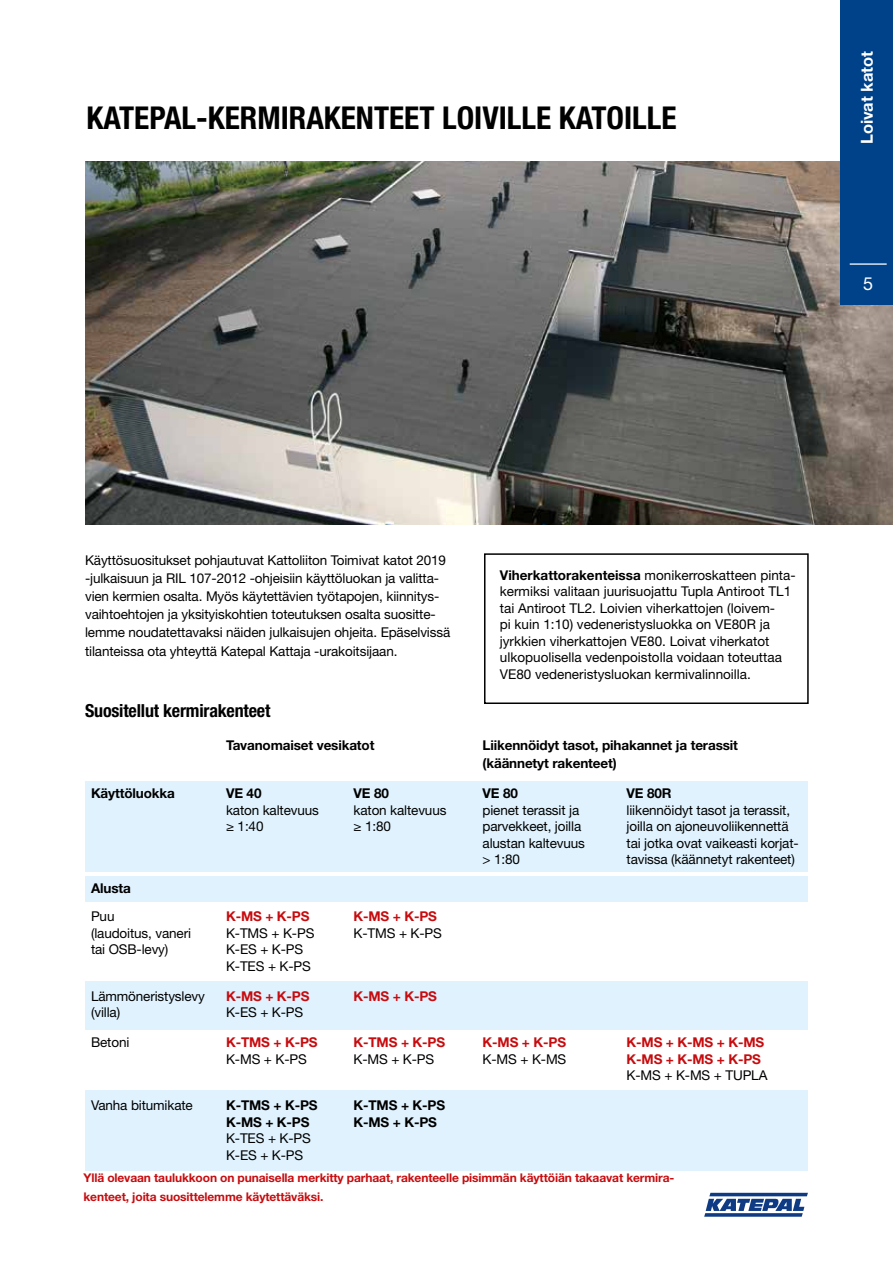
<style>
.page{position:relative;width:893px;height:1263px;background:#fff}
.page>*{position:absolute;margin:0;border:0;box-sizing:border-box;transform-origin:0 0}
.t1{font:700 condensed 31.5px "Helvetica Neue LT Std";color:#000}
.t2{font:700 condensed 18px "Helvetica Neue LT Std";letter-spacing:-.01em;color:#000}
.t3{font:18px "Helvetica Neue LT Std";color:#fff}
.t4{font:700 16.5px "Helvetica Neue LT Std";color:#fff}
.t5{font:13.5px/16.5px "Helvetica Neue LT Std";letter-spacing:-.01em;color:#000}
.t6{font:700 13.5px/18px "Helvetica Neue LT Std";letter-spacing:-.01em;color:#000}
.t7{font:700 13.5px "Helvetica Neue LT Std";letter-spacing:-.01em;color:#c70c0f}
.t8{font:700 12px/19.5px "Helvetica Neue LT Std";letter-spacing:-.01em;color:#c70c0f}
.s1{font-weight:700}
</style>
<div class="page">
<div style="left:85px;top:781px;width:723px;height:91px;background:#dff2fd"></div>
<div style="left:85px;top:876px;width:723px;height:25px;background:#dff2fd"></div>
<div style="left:85px;top:981px;width:723px;height:48px;background:#dff2fd"></div>
<div style="left:85px;top:1090px;width:723px;height:80px;background:#dff2fd"></div>
<img style="left:85px;top:162px;width:808px;height:362px">
<div style="left:484px;top:553px;width:325px;height:151px;border:2px solid #000"></div>
<div style="left:840px;top:0;width:53px;height:305px;background:#004289"></div>
<hr style="left:850px;top:263px;width:37px;height:2px;background:#fff">
<svg style="left:704px;top:1193px;width:104px;height:24px"></svg>
<h1 class="t1" style="left:86px;top:99px;width:592px">KATEPAL-KERMIRAKENTEET LOIVILLE KATOILLE</h1>
<p class="t4" style="left:857px;top:121px;width:95px;rotate:-90deg">Tuotetie oja</p>
<p class="t4" style="left:857px;top:144px;width:95px;rotate:-90deg">Loivat katot</p>
<h2 class="t3" style="left:863px;top:273px;width:12px">5</h2>
<p class="t5" style="left:85px;top:550px;width:367px;line-height:18px">Käyttösuositukset pohjautuvat Kattoliiton Toimivat katot 2019 -julkaisuun ja RIL 107-2012 -ohjeisiin käyttöluokan ja valitta&shy;vien kermien osalta. Myös käytettävien työtapojen, kiinnitys&shy;vaihtoehtojen ja yksityiskohtien toteutuksen osalta suositte&shy;lemme noudatettavaksi näiden julkaisujen ohjeita. Epäselvissä</p>
<p class="t5" style="left:85px;top:643px;width:314px">tilanteissa ota yhteyttä Katepal Kattaja -urakoitsijaan.</p>
<h2 class="t2" style="left:85px;top:700px;width:187px">Suositellut kermirakenteet</h2>
<p class="t5" style="left:500px;top:566px;width:296px"><span class="s1">Viherkattorakenteissa</span> monikerroskatteen pinta&shy;kermiksi valitaan juurisuojattu Tupla Antiroot TL1 tai Antiroot TL2. Loivien viherkattojen (loivem-<br>pi kuin 1:10) vedeneristysluokka on VE80R ja jyrkkien viherkattojen VE80. Loivat viherkatot ulkopuolisella vedenpoistolla voidaan toteuttaa VE80 vedeneristysluokan kermivalinnoilla.</p>
<p class="t6" style="left:226px;top:736px;width:150px">Tavanomaiset vesikatot</p>
<p class="t6" style="left:483px;top:736px;width:257px">Liikennöidyt tasot, pihakannet ja terassit (käännetyt rakenteet)</p>
<p class="t6" style="left:91px;top:784px;width:85px">Käyttöluokka</p>
<p class="t6" style="left:226px;top:784px;width:37px">VE 40</p>
<p class="t6" style="left:354px;top:784px;width:37px">VE 80</p>
<p class="t6" style="left:483px;top:784px;width:37px">VE 80</p>
<p class="t6" style="left:627px;top:784px;width:47px">VE 80R</p>
<p class="t5" style="left:226px;top:801px;width:94px">katon kaltevuus</p>
<p class="t5" style="left:354px;top:801px;width:94px">katon kaltevuus</p>
<p class="t5" style="left:483px;top:801px;width:98px">pienet terassit ja</p>
<p class="t5" style="left:627px;top:801px;width:165px">liikennöidyt tasot ja terassit,</p>
<p class="t5" style="left:226px;top:818px;width:39px">≥ 1:40</p>
<p class="t5" style="left:354px;top:818px;width:39px">≥ 1:80</p>
<p class="t5" style="left:483px;top:818px;width:100px">parvekkeet, joilla</p>
<p class="t5" style="left:627px;top:818px;width:163px">joilla on ajoneuvoliikennettä</p>
<p class="t5" style="left:483px;top:834px;width:104px">alustan kaltevuus</p>
<p class="t5" style="left:627px;top:834px;width:174px">tai jotka ovat vaikeasti korjat-</p>
<p class="t5" style="left:483px;top:851px;width:39px">&gt; 1:80</p>
<p class="t5" style="left:627px;top:851px;width:170px">tavissa (käännetyt rakenteet)</p>
<p class="t6" style="left:91px;top:879px;width:41px">Alusta</p>
<p class="t5" style="left:91px;top:908px;width:25px">Puu</p>
<p class="t7" style="left:226px;top:908px;width:85px">K-MS + K-PS</p>
<p class="t7" style="left:354px;top:908px;width:85px">K-MS + K-PS</p>
<p class="t5" style="left:91px;top:924px;width:101px">(laudoitus, vaneri</p>
<p class="t5" style="left:226px;top:924px;width:90px">K-TMS + K-PS</p>
<p class="t5" style="left:354px;top:924px;width:90px">K-TMS + K-PS</p>
<p class="t5" style="left:91px;top:941px;width:79px">tai OSB-levy)</p>
<p class="t5" style="left:226px;top:941px;width:86px">K-ES + K-PS<br>K-TES + K-PS</p>
<p class="t5" style="left:91px;top:987px;width:115px">Lämmöneristyslevy</p>
<p class="t7" style="left:226px;top:988px;width:85px">K-MS + K-PS</p>
<p class="t7" style="left:354px;top:988px;width:85px">K-MS + K-PS</p>
<p class="t5" style="left:91px;top:1004px;width:31px">(villa)</p>
<p class="t5" style="left:226px;top:1004px;width:79px">K-ES + K-PS</p>
<p class="t5" style="left:91px;top:1034px;width:40px">Betoni</p>
<p class="t7" style="left:226px;top:1034px;width:93px">K-TMS + K-PS</p>
<p class="t7" style="left:354px;top:1034px;width:93px">K-TMS + K-PS</p>
<p class="t7" style="left:483px;top:1034px;width:85px">K-MS + K-PS</p>
<p class="t7" style="left:627px;top:1034px;width:139px">K-MS + K-MS + K-MS</p>
<p class="t5" style="left:226px;top:1050px;width:82px">K-MS + K-PS</p>
<p class="t5" style="left:354px;top:1050px;width:82px">K-MS + K-PS</p>
<p class="t5" style="left:483px;top:1050px;width:85px">K-MS + K-MS</p>
<p class="t7" style="left:627px;top:1051px;width:136px">K-MS + K-MS + K-PS</p>
<p class="t5" style="left:627px;top:1067px;width:142px">K-MS + K-MS + TUPLA</p>
<p class="t5" style="left:91px;top:1097px;width:103px">Vanha bitumikate</p>
<p class="t6" style="left:226px;top:1096px;width:93px">K-TMS + K-PS</p>
<p class="t6" style="left:354px;top:1096px;width:93px">K-TMS + K-PS</p>
<p class="t6" style="left:226px;top:1113px;width:85px">K-MS + K-PS</p>
<p class="t6" style="left:354px;top:1113px;width:85px">K-MS + K-PS</p>
<p class="t5" style="left:226px;top:1130px;width:86px">K-TES + K-PS<br>K-ES + K-PS</p>
<p class="t8" style="left:84px;top:1167px;width:592px">Yllä olevaan taulukkoon on punaisella merkitty parhaat, rakenteelle pisimmän käyttöiän takaavat kermira&shy;kenteet, joita suosittelemme käytettäväksi.</p>
</div>
